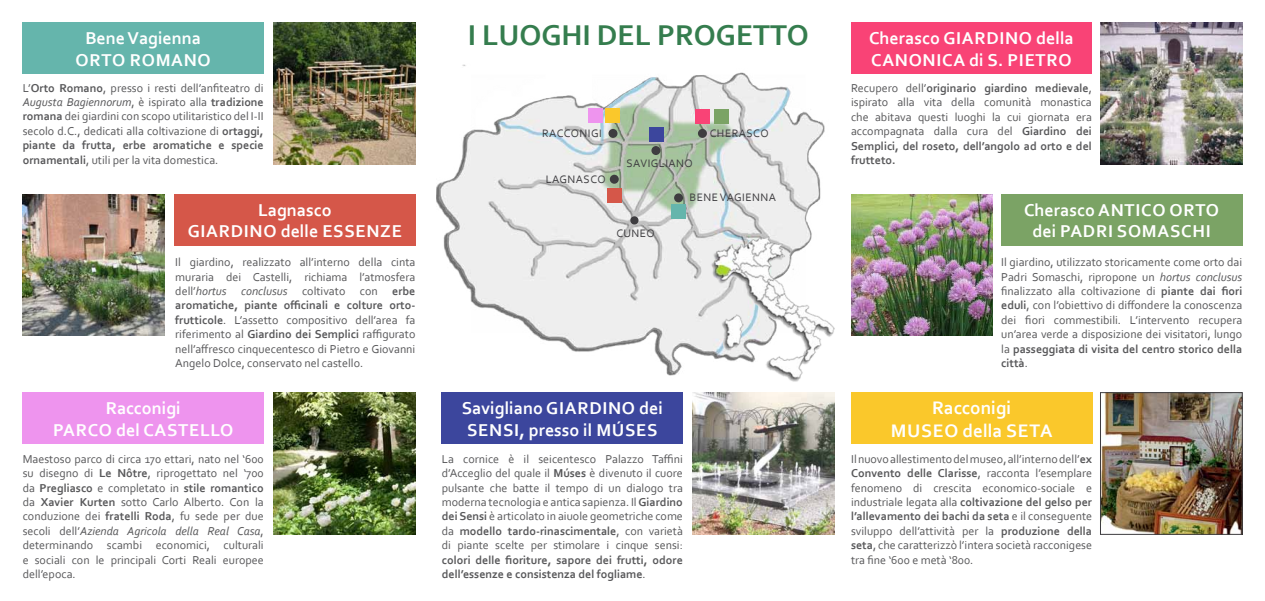
<style>
.page{position:relative;width:1265px;height:601px;background:#fff}
.page>*{position:absolute;margin:0;border:0;box-sizing:border-box;transform-origin:0 0}
.t1{font:700 30px "Corbel";color:#357d4e}
.t2{font:700 19px "Corbel";color:#fff}
.t3{font:700 18px/21.6px "Corbel";color:#fff}
.t4{font:700 18px "Corbel";letter-spacing:.04em;color:#fff}
.t5{font:12px/14.4px "Corbel";color:#58585a;text-align:justify}
.t6{font:700 12px/14.4px "Corbel";color:#58585a}
.t7{font:11.3px "Corbel";color:#3e3d40}
.s1{font-weight:700}
.s2{font-style:italic}
.s3{font-weight:400}
</style>
<div class="page">
<div style="left:23px;top:23px;width:241px;height:51px;background:#65b5ac"></div>
<div style="left:851px;top:23px;width:240px;height:51px;background:#f94376"></div>
<img style="left:273px;top:23px;width:142px;height:141px">
<div style="left:174px;top:194px;width:241px;height:51px;background:#d55749"></div>
<img style="left:23px;top:194px;width:141px;height:142px">
<div style="left:23px;top:393px;width:241px;height:51px;background:#ee94ee"></div>
<img style="left:273px;top:393px;width:142px;height:141px">
<div style="left:851px;top:393px;width:241px;height:51px;background:#fac82b"></div>
<img style="left:1102px;top:394px;width:138px;height:138px">
<div style="left:1100px;top:392px;width:142px;height:142px;border:1px solid #3e3d40"></div>
<img style="left:851px;top:194px;width:141px;height:142px">
<img style="left:1100px;top:23px;width:142px;height:141px">
<div style="left:442px;top:393px;width:241px;height:51px;background:#3c469d"></div>
<img style="left:692px;top:393px;width:142px;height:141px">
<div style="left:1001px;top:194px;width:241px;height:51px;background:#7ba365"></div>
<img style="left:436px;top:64px;width:389px;height:312px">
<div style="left:674px;top:193px;width:9px;height:9px;background:#3e3d40;border-radius:50%"></div>
<div style="left:630px;top:216px;width:8px;height:8px;background:#3e3d40;border-radius:50%"></div>
<div style="left:609px;top:175px;width:9px;height:9px;background:#3e3d40;border-radius:50%"></div>
<div style="left:651px;top:146px;width:9px;height:9px;background:#3e3d40;border-radius:50%"></div>
<div style="left:698px;top:129px;width:9px;height:9px;background:#3e3d40;border-radius:50%"></div>
<div style="left:608px;top:129px;width:9px;height:9px;background:#3e3d40;border-radius:50%"></div>
<div style="left:671px;top:205px;width:15px;height:14px;background:#65b5ac"></div>
<div style="left:607px;top:188px;width:15px;height:14px;background:#d55749"></div>
<div style="left:588px;top:109px;width:14px;height:14px;background:#ee94ee"></div>
<div style="left:605px;top:109px;width:14px;height:14px;background:#fac82b"></div>
<div style="left:649px;top:127px;width:14px;height:15px;background:#3c469d"></div>
<div style="left:695px;top:109px;width:14px;height:14px;background:#f94376"></div>
<div style="left:714px;top:109px;width:14px;height:14px;background:#7ba365"></div>
<img style="left:710px;top:234px;width:125px;height:148px">
<h3 class="t3" style="left:85px;top:27px;width:117px">Bene Vagienna</h3>
<h1 class="t1" style="left:467px;top:16px;width:342px">I LUOGHI DEL PROGETTO</h1>
<h3 class="t3" style="left:76px;top:48px;width:27px">Orto</h3>
<h3 class="t3" style="left:130px;top:48px;width:14px">roma</h3>
<h3 class="t3" style="left:184px;top:48px;width:25px">no</h3>
<h3 class="t3" style="left:869px;top:27px;width:98px">Cherasco Giardi</h3>
<h3 class="t3" style="left:1005px;top:27px;width:70px">no della</h3>
<h3 class="t3" style="left:871px;top:48px;width:76px">Canonica</h3>
<h3 class="t3" style="left:969px;top:48px;width:61px">di S. Pietro</h3>
<p class="t5" style="left:23px;top:80px;width:242px">L’<span class="s1">Orto Romano</span>, presso i resti dell’anfiteatro di <span class="s2">Augusta Bagiennorum</span>, è ispirato alla <span class="s1">tradizione romana</span> dei giardini con scopo utilitaristico del I-II secolo d.C., dedicati alla coltivazione di <span class="s1">ortaggi, piante da frutta, erbe aromatiche e specie ornamentali</span>, utili per la vita domestica.</p>
<h3 class="t3" style="left:258px;top:198px;width:75px">Lagnasco</h3>
<h3 class="t3" style="left:188px;top:220px;width:23px">Giardi</h3>
<h3 class="t3" style="left:249px;top:220px;width:95px">no delle Esse</h3>
<h3 class="t3" style="left:366px;top:220px;width:35px">nze</h3>
<p class="t5" style="left:175px;top:255px;width:242px">Il giardino, realizzato all’interno della cinta muraria dei Castelli, richiama l’atmosfera dell’<span class="s2">hortus conclusus</span> coltivato con <span class="s1">erbe aromatiche, piante officinali e colture orto&shy;frutticole</span>. L’assetto compositivo dell’area fa riferimento al <span class="s1">Giardino dei Semplici</span> raffigurato nell’affresco cinquecentesco di Pietro e Giovanni Angelo Dolce, conservato nel castello.</p>
<h3 class="t3" style="left:106px;top:397px;width:77px">Racconigi</h3>
<h3 class="t3" style="left:53px;top:418px;width:24px">Parco</h3>
<h3 class="t3" style="left:116px;top:418px;width:51px">del Castello</h3>
<p class="t5" style="left:23px;top:451px;width:242px">Maestoso parco di circa 170 ettari, nato nel ‘600 su disegno di <span class="s1">Le Nôtre</span>, riprogettato nel ‘700 da <span class="s1">Pregliasco</span> e completato in <span class="s1">stile romantico </span>da <span class="s1">Xavier Kurten</span> sotto Carlo Alberto. Con la conduzione dei <span class="s1">fratelli Roda</span>, fu sede per due secoli dell’<span class="s2">Azienda Agricola della Real Casa</span>, determinando scambi economici, culturali e sociali con le principali Corti Reali europee dell’epoca.</p>
<p class="t7" style="left:542px;top:127px;width:8px">racconigi</p>
<p class="t7" style="left:709px;top:127px;width:24px">cherasco</p>
<p class="t7" style="left:545px;top:172px;width:9px">lagnasco</p>
<p class="t7" style="left:626px;top:156px;width:8px">savigliano</p>
<p class="t7" style="left:689px;top:190px;width:8px">bene</p>
<p class="t7" style="left:720px;top:190px;width:8px">vagienna</p>
<p class="t5" style="left:851px;top:81px;width:242px">Recupero dell’<span class="s1">originario giardino medievale</span>, ispirato alla vita della comunità monastica che abitava questi luoghi la cui giornata era accompagnata dalla cura del <span class="s1">Giardino dei Semplici, del roseto, dell’angolo ad orto e del frutteto.</span></p>
<h3 class="t3" style="left:1023px;top:198px;width:196px">Cherasco ANTICO ORTO</h3>
<p class="t7" style="left:616px;top:226px;width:9px">cuneo</p>
<h3 class="t4" style="left:1032px;top:220px;width:180px">dei PADRI SOMASCHI</h3>
<h3 class="t3" style="left:462px;top:397px;width:203px">Savigliano GIARDIN O dei<br>SENSI, presso il Múses</h3>
<p class="t5" style="left:442px;top:451px;width:242px">La cornice è il seicentesco Palazzo Taffini d’Acceglio del quale il <span class="s1">Múses</span> è divenuto il cuore pulsante che batte il tempo di un dialogo tra moderna tecnologia e antica sapienza. Il <span class="s1">Giardino dei Sensi</span> è articolato in aiuole geometriche come da <span class="s1">modello tardo-rinascimentale</span>, con varietà di piante scelte per stimolare i cinque sensi:</p>
<p class="t6" style="left:442px;top:552px;width:242px">colori delle fioriture, sapore dei frutti, odore dell’essenze e consistenza del fogliame<span class="s3">.</span></p>
<p class="t5" style="left:1001px;top:255px;width:242px">Il giardino, utilizzato storicamente come orto dai Padri Somaschi, ripropone un <span class="s2">hortus conclusus </span>finalizzato alla coltivazione di <span class="s1">piante dai fiori eduli</span>, con l’obiettivo di diffondere la conoscenza dei fiori commestibili. L’intervento recupera un’area verde a disposizione dei visitatori, lungo la <span class="s1">passeggiata di visita del centro storico della città</span>.</p>
<h2 class="t2" style="left:931px;top:396px;width:81px">Racconigi</h2>
<h2 class="t2" style="left:890px;top:418px;width:30px">Museo</h2>
<h2 class="t2" style="left:962px;top:418px;width:68px">della Seta</h2>
<p class="t5" style="left:851px;top:451px;width:242px">Il nuovo allestimento del museo, all’interno dell’<span class="s1">ex Convento delle Clarisse</span>, racconta l’esemplare fenomeno di crescita economico-sociale e industriale legata alla <span class="s1">coltivazione del gelso per l’allevamento dei bachi da seta</span> e il conseguente sviluppo dell’attività per la <span class="s1">produzione della seta</span>, che caratterizzò l’intera società racconigese tra fine ‘600 e metà ‘800.</p>
</div>
